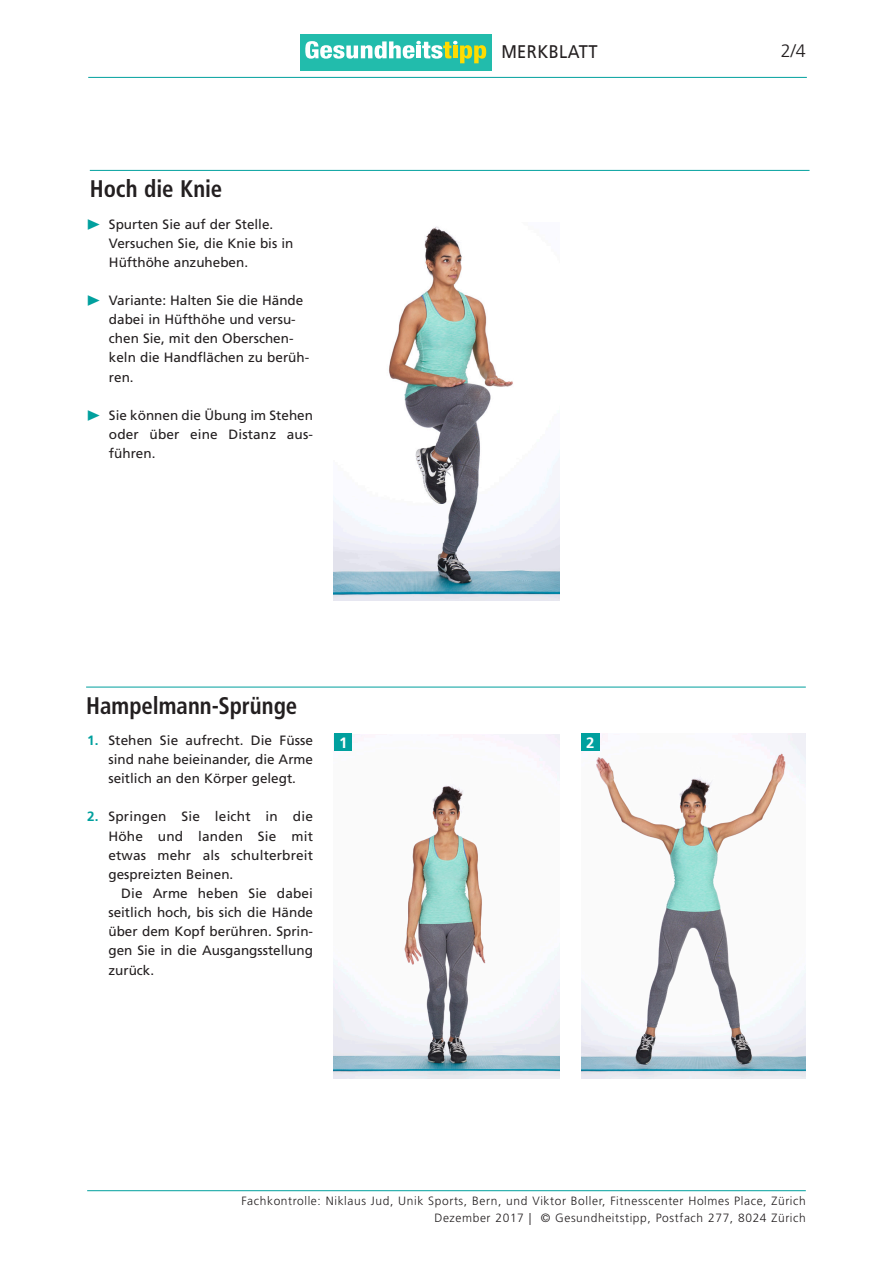
<style>
.page{position:relative;width:893px;height:1263px;background:#fff}
.page>*{position:absolute;margin:0;border:0;box-sizing:border-box;transform-origin:0 0}
._0-021_MB_Titel_m_Li{font:700 condensed 24px "Frutiger LT Std";color:#231f20;scale:.95 1}
.t1{font:18.3px "Frutiger LT Std";letter-spacing:.025em;color:#231f20;scale:.9 1}
.t2{font:300 18px "Frutiger LT Std";color:#231f20}
.t3{font:700 15px "Frutiger LT Std";color:#fff}
._0-063_MB_Kasten_Lau{font:13.5px/19.2px "Frutiger LT Std";color:#231f20;text-align:justify}
._0-002_MB_Fusszeile{font:300 12px/16.5px "Frutiger LT Std";letter-spacing:.05em;color:#231f20;text-align:right}
.s1{font-family:"Konsum Plus Minus";color:#00a09e}
.s2{font-weight:700;color:#00a09e}
</style>
<div class="page">
<hr style="left:88px;top:77px;width:719px;height:1px;background:#00a09e">
<hr style="left:87px;top:1190px;width:719px;height:1px;background:#00a09e">
<div style="left:300px;top:34px;width:192px;height:36px;background:#22bcac"></div>
<svg style="left:305px;top:41px;width:181px;height:22px"></svg>
<hr style="left:86px;top:687px;width:720px;height:1px;background:#00a09e">
<img style="left:334px;top:734px;width:225px;height:345px">
<img style="left:581px;top:733px;width:225px;height:346px">
<div style="left:334px;top:733px;width:18px;height:18px;background:#00a09e"></div>
<div style="left:581px;top:733px;width:19px;height:18px;background:#00a09e"></div>
<hr style="left:90px;top:170px;width:719px;height:1px;background:#00a09e">
<img style="left:334px;top:226px;width:225px;height:374px">
<p class="_0-021_MB_Titel_m_Li" style="left:90px;top:174px;width:141px">Hoch die Knie</p>
<p class="_0-063_MB_Kasten_Lau" style="left:109px;top:214px;width:186px;text-align:left;text-indent:-21px"><span class="s1">}</span> Spurten Sie auf der Stelle.<br>Versuchen Sie, die Knie bis in<br>Hüfthöhe anzuheben.</p>
<p class="_0-063_MB_Kasten_Lau" style="left:109px;top:291px;width:202px;text-align:left;text-indent:-21px"><span class="s1">}</span> Variante: Halten Sie die Hände dabei in Hüfthöhe und versu&shy;chen Sie, mit den Oberschen&shy;keln die Handflächen zu berüh&shy;ren.</p>
<p class="_0-063_MB_Kasten_Lau" style="left:109px;top:406px;width:206px;text-indent:-21px"><span class="s1">}</span> Sie können die Übung im Stehen oder über eine Distanz aus&shy;führen.</p>
<h2 class="t1" style="left:501px;top:41px;width:109px">MERKBLATT</h2>
<p class="_0-021_MB_Titel_m_Li" style="left:86px;top:691px;width:224px">Hampelmann-Sprünge</p>
<p class="_0-063_MB_Kasten_Lau" style="left:108px;top:731px;width:206px;text-indent:-21px"><span class="s2">1.</span> Stehen Sie aufrecht. Die Füsse sind nahe beieinander, die Arme seitlich an den Körper gelegt.</p>
<p class="_0-063_MB_Kasten_Lau" style="left:108px;top:807px;width:206px;text-indent:-21px"><span class="s2">2.</span> Springen Sie leicht in die Höhe und landen Sie mit etwas mehr als schulterbreit gespreizten Beinen.</p>
<p class="_0-063_MB_Kasten_Lau" style="left:108px;top:884px;width:206px;text-indent:13px">Die Arme heben Sie dabei seitlich hoch, bis sich die Hände über dem Kopf berühren. Sprin&shy;gen Sie in die Ausgangsstellung zurück.</p>
<p class="t3" style="left:339px;top:734px;width:10px">1</p>
<p class="t3" style="left:586px;top:734px;width:10px">2</p>
<p class="t2" style="left:781px;top:41px;width:27px">2/4</p>
<p class="_0-002_MB_Fusszeile" style="left:241px;top:1193px;width:566px">Fachkontrolle: Niklaus Jud, Unik Sports, Bern, und Viktor Boller, Fitnesscenter Holmes Place, Zürich<br>Dezember 2017 | © Gesundheitstipp, Postfach 277, 8024 Zürich</p>
</div>
